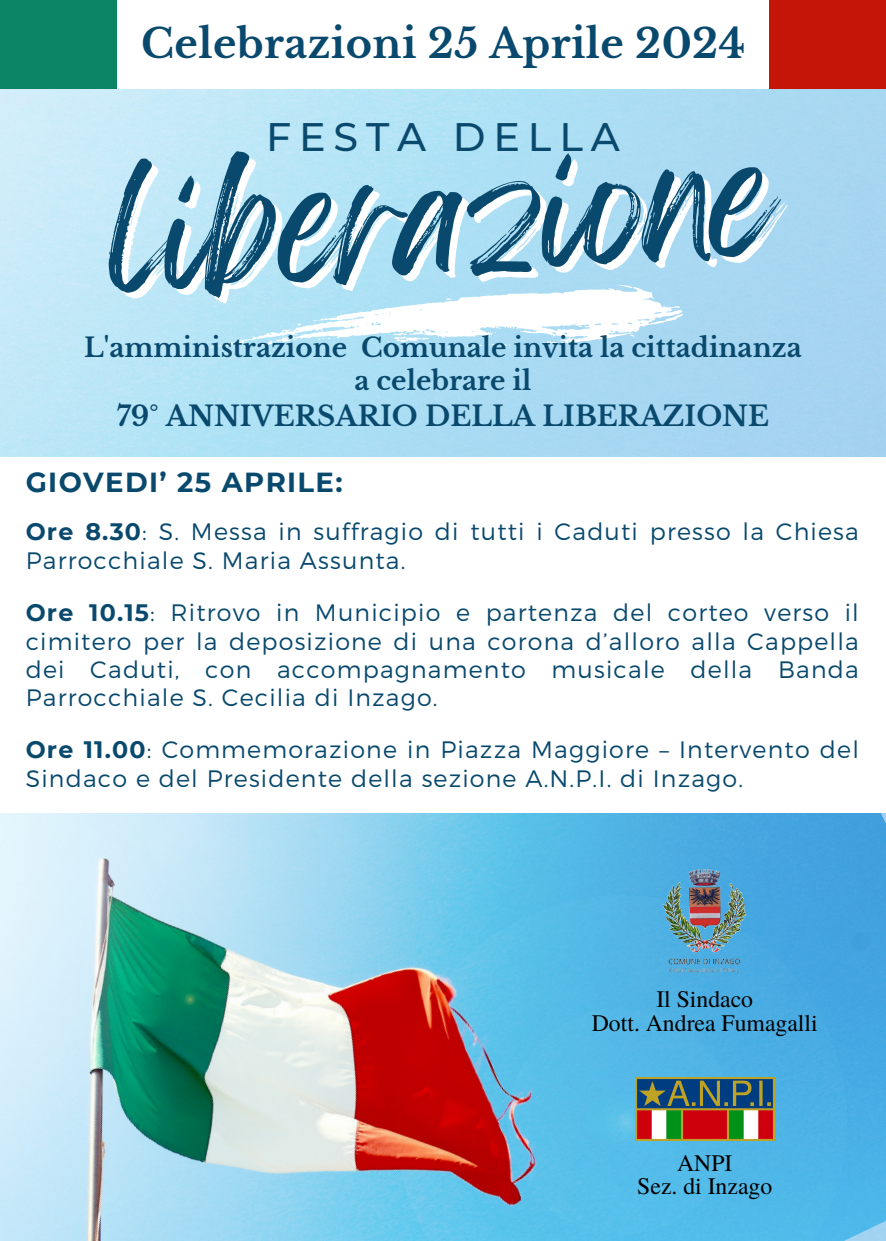
<style>
.page{position:relative;width:886px;height:1241px;background:#fff}
.page>*{position:absolute;margin:0;border:0;box-sizing:border-box;transform-origin:0 0}
.t1{font:139.06px "Feeling Passionate";color:#09496d}
.t2{font:700 40px "Libre Baskerville";letter-spacing:.01em;color:#09496d}
.t3{font:500 39.69px "Montserrat";letter-spacing:.2em;color:#09496d}
.t4{font:700 27.5px "Libre Baskerville";color:#09496d}
.t5{font:700 27.5px "Montserrat";letter-spacing:.05em;color:#09496d}
.t6{font:700 26.25px/33.8px "Libre Baskerville";color:#09496d;text-align:center}
.t7{font:300 23.75px/28.4px "Montserrat";letter-spacing:.05em;color:#09496d}
.t8{font:23.69px "Te X Gyre Termes";color:#000}
.s1{font-weight:700}
</style>
<div class="page">
<img style="left:0;top:813px;width:886px;height:427px">
<div style="left:769px;top:0;width:117px;height:89px;background:#c51508"></div>
<div style="left:0;top:0;width:117px;height:89px;background:#0b8563"></div>
<img style="left:636px;top:1077px;width:138px;height:63px">
<img style="left:648px;top:864px;width:113px;height:113px">
<svg style="left:201px;top:279px;width:484px;height:92px;fill:#afe2f5"></svg>
<p class="t2" style="left:141px;top:19px;width:606px">Celebrazioni 25 Aprile 2024</p>
<p class="t3" style="left:266px;top:113px;width:355px">FESTA DELLA</p>
<h4 class="t1" style="left:106px;top:120px;width:665px;rotate:-3deg">liberazione</h4>
<p class="t6" style="left:84px;top:330px;width:719px">L'amministrazione Comunale invita la cittadinanza a celebrare il</p>
<p class="t4" style="left:117px;top:399px;width:654px">79° ANNIVERSARIO DELLA LIBERAZIONE</p>
<h2 class="t5" style="left:26px;top:465px;width:318px">GIOVEDI’ 25 APRILE:</h2>
<p class="t7" style="left:26px;top:515px;width:835px;line-height:29.1px"><span class="s1">Ore 8.30</span>: S. Messa in suffragio di tutti i Caduti presso la Chiesa<br>Parrocchiale S. Maria Assunta.</p>
<h5 class="t7" style="left:26px;top:597px;width:835px;text-align:justify"><span class="s1">Ore 10.15</span>: Ritrovo in Municipio e partenza del corteo verso il cimitero per la deposizione di una corona d’alloro alla Cappella dei Caduti, con accompagnamento musicale della Banda Parrocchiale S. Cecilia di Inzago.</h5>
<p class="t7" style="left:26px;top:734px;width:835px;line-height:29.1px"><span class="s1">Ore 11.00</span>: Commemorazione in Piazza Maggiore – Intervento del<br>Sindaco e del Presidente della sezione A.N.P.I. di Inzago.</p>
<p class="t8" style="left:656px;top:982px;width:98px">Il Sindaco</p>
<p class="t8" style="left:592px;top:1005px;width:227px">Dott. Andrea Fumagalli</p>
<p class="t8" style="left:677px;top:1145px;width:57px">ANPI</p>
<p class="t8" style="left:637px;top:1168px;width:136px">Sez. di Inzago</p>
</div>
